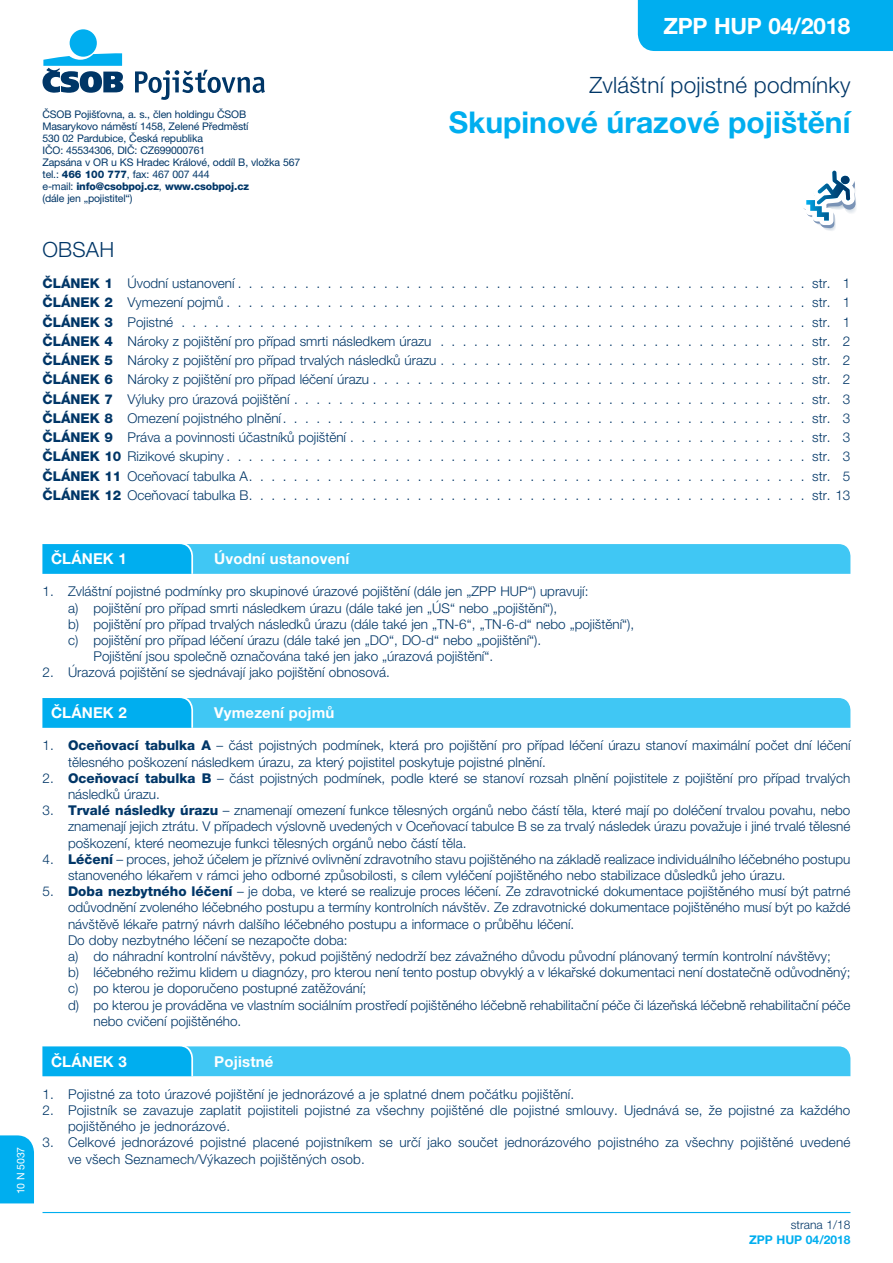
<style>
.page{position:relative;width:893px;height:1263px;background:#fff}
.page>*{position:absolute;margin:0;border:0;box-sizing:border-box;transform-origin:0 0}
.t1{font:700 30px "Helvetica Neue LT Pro";color:#00aeef}
.t2{font:300 22.5px "Helvetica Neue LT Pro";letter-spacing:.01em;color:#003667}
.t3{font:700 22.5px "Helvetica Neue LT Pro";letter-spacing:-.01em;color:#fff}
.t4{font:300 21px "Helvetica Neue LT Pro";letter-spacing:.01em;color:#003667}
.t5{font:700 15px "Helvetica Neue LT Pro";letter-spacing:.01em;color:#fff}
.t6{font:300 13.5px/19.2px "Helvetica Neue LT Pro";color:#003667}
.t7{font:700 12px "Helvetica Neue LT Pro";color:#00aeef}
.t8{font:300 12px "Helvetica Neue LT Pro";color:#003667}
.t9{font:10.5px/12px "Helvetica Neue LT Pro";letter-spacing:-.015em;color:#003667}
.t10{font:10.5px "Helvetica Neue LT Pro";letter-spacing:-.01em;color:#fff}
.s1{font-weight:800}
</style>
<div class="page">
<div style="left:638px;top:0;width:255px;height:51px;background:#00aeef"></div>
<div style="left:70px;top:29px;width:27px;height:28px;background:#00aeef;border-radius:50%"></div>
<svg style="left:43px;top:53px;width:80px;height:40px"></svg>
<svg style="left:135px;top:70px;width:130px;height:30px"></svg>
<hr style="left:43px;top:1212px;width:807px;height:1px;background:#00aeef">
<svg style="left:43px;top:544px;width:807px;height:30px;background:#35c2f3"></svg>
<svg style="left:43px;top:698px;width:807px;height:30px;background:#35c2f3"></svg>
<svg style="left:43px;top:1046px;width:807px;height:30px;background:#37c3f3"></svg>
<svg style="left:803px;top:170px;width:53px;height:61px"></svg>
<div style="left:0;top:1135px;width:34px;height:68px;background:#00aeef"></div>
<p class="t9" style="left:43px;top:108px;width:259px">ČSOB Pojišťovna, a. s., člen holdingu ČSOB Masarykovo náměstí 1458, Zelené Předměstí<br>530 02 Pardubice, Česká republika<br>IČO: 45534306, DIČ: CZ699000761<br>Zapsána v OR u KS Hradec Králové, oddíl B, vložka 567 tel.: <span class="s1">466 100 777</span>, fax: 467 007 444<br>e-mail: <span class="s1">info@csobpoj.cz</span>, <span class="s1">www.csobpoj.cz<br></span>(dále jen „pojistitel“)</p>
<h2 class="t3" style="left:663px;top:11px;width:188px">ZPP HUP 04/2018</h2>
<h2 class="t2" style="left:589px;top:71px;width:263px">Zvláštní pojistné podmínky</h2>
<h1 class="t1" style="left:449px;top:104px;width:403px">Skupinové úrazové pojištění</h1>
<h3 class="t4" style="left:43px;top:237px;width:73px">OBSAH</h3>
<p class="t6" style="left:43px;top:273px;width:809px;text-align:justify"><span class="s1">ČLÁNEK 1</span> Úvodní ustanovení . . . . . . . . . . . . . . . . . . . . . . . . . . . . . . . . . . . . . . . . . . . . . . . . . . . str. 1<br><span class="s1">ČLÁNEK 2</span> Vymezení pojmů . . . . . . . . . . . . . . . . . . . . . . . . . . . . . . . . . . . . . . . . . . . . . . . . . . . . str. 1<br><span class="s1">ČLÁNEK 3</span> Pojistné . . . . . . . . . . . . . . . . . . . . . . . . . . . . . . . . . . . . . . . . . . . . . . . . . . . . . . . . str. 1<br><span class="s1">ČLÁNEK 4</span> Nároky z pojištění pro případ smrti následkem úrazu . . . . . . . . . . . . . . . . . . . . . . . . . . . . . . . . . str. 2<br><span class="s1">ČLÁNEK 5</span> Nároky z pojištění pro případ trvalých následků úrazu . . . . . . . . . . . . . . . . . . . . . . . . . . . . . . . . . str. 2<br><span class="s1">ČLÁNEK 6</span> Nároky z pojištění pro případ léčení úrazu . . . . . . . . . . . . . . . . . . . . . . . . . . . . . . . . . . . . . . . str. 2<br><span class="s1">ČLÁNEK 7</span> Výluky pro úrazová pojištění . . . . . . . . . . . . . . . . . . . . . . . . . . . . . . . . . . . . . . . . . . . . . . str. 3<br><span class="s1">ČLÁNEK 8</span> Omezení pojistného plnění. . . . . . . . . . . . . . . . . . . . . . . . . . . . . . . . . . . . . . . . . . . . . . . str. 3<br><span class="s1">ČLÁNEK 9</span> Práva a povinnosti účastníků pojištění . . . . . . . . . . . . . . . . . . . . . . . . . . . . . . . . . . . . . . . . . str. 3<br><span class="s1">ČLÁNEK 10</span> Rizikové skupiny . . . . . . . . . . . . . . . . . . . . . . . . . . . . . . . . . . . . . . . . . . . . . . . . . . . . str. 3<br><span class="s1">ČLÁNEK 11</span> Oceňovací tabulka A. . . . . . . . . . . . . . . . . . . . . . . . . . . . . . . . . . . . . . . . . . . . . . . . . . str. 5<br><span class="s1">ČLÁNEK 12</span> Oceňovací tabulka B. . . . . . . . . . . . . . . . . . . . . . . . . . . . . . . . . . . . . . . . . . . . . . . . . . str. 13</p>
<p class="t10" style="left:14px;top:1194px;width:49px;rotate:-90deg">10 N 5037</p>
<p class="t5" style="left:51px;top:549px;width:77px">ČLÁNEK 1</p>
<p class="t5" style="left:214px;top:549px;width:137px">Úvodní ustanovení</p>
<p class="t6" style="left:43px;top:582px;width:547px">1. Zvláštní pojistné podmínky pro skupinové úrazové pojištění (dále jen „ZPP HUP“) upravují:</p>
<p class="t6" style="left:68px;top:598px;width:491px">a) pojištění pro případ smrti následkem úrazu (dále také jen „ÚS“ nebo „pojištění“),</p>
<p class="t6" style="left:68px;top:614px;width:568px">b) pojištění pro případ trvalých následků úrazu (dále také jen „TN-6“, „TN-6-d“ nebo „pojištění“),</p>
<p class="t6" style="left:68px;top:630px;width:475px">c) pojištění pro případ léčení úrazu (dále také jen „DO“, DO-d“ nebo „pojištění“).</p>
<p class="t6" style="left:94px;top:646px;width:401px">Pojištění jsou společně označována také jen jako „úrazová pojištění“.</p>
<p class="t6" style="left:43px;top:663px;width:349px">2. Úrazová pojištění se sjednávají jako pojištění obnosová.</p>
<p class="t5" style="left:51px;top:703px;width:77px">ČLÁNEK 2</p>
<p class="t5" style="left:214px;top:703px;width:122px">Vymezení pojmů</p>
<p class="t6" style="left:68px;top:737px;width:784px;line-height:16.2px;text-indent:-26px">1. <span class="s1">Oceňovací tabulka A</span> – část pojistných podmínek, která pro pojištění pro případ léčení úrazu stanoví maximální počet dní léčení tělesného poškození následkem úrazu, za který pojistitel poskytuje pojistné plnění.</p>
<p class="t6" style="left:68px;top:770px;width:784px;line-height:16.2px;text-indent:-26px">2. <span class="s1">Oceňovací tabulka B</span> – část pojistných podmínek, podle které se stanoví rozsah plnění pojistitele z pojištění pro případ trvalých následků úrazu.</p>
<p class="t6" style="left:68px;top:802px;width:784px;line-height:16.2px;text-align:justify;text-indent:-26px">3. <span class="s1">Trvalé následky úrazu</span> – znamenají omezení funkce tělesných orgánů nebo částí těla, které mají po doléčení trvalou povahu, nebo znamenají jejich ztrátu. V případech výslovně uvedených v Oceňovací tabulce B se za trvalý následek úrazu považuje i jiné trvalé tělesné poškození, které neomezuje funkci tělesných orgánů nebo částí těla.</p>
<p class="t6" style="left:68px;top:851px;width:784px;line-height:16.2px;text-indent:-26px">4. <span class="s1">Léčení</span> – proces, jehož účelem je příznivé ovlivnění zdravotního stavu pojištěného na základě realizace individuálního léčebného postupu stanoveného lékařem v rámci jeho odborné způsobilosti, s cílem vyléčení pojištěného nebo stabilizace důsledků jeho úrazu.</p>
<p class="t6" style="left:43px;top:881px;width:809px">5. <span class="s1">Doba nezbytného léčení</span> – je doba, ve které se realizuje proces léčení. Ze zdravotnické dokumentace pojištěného musí být patrné</p>
<p class="t6" style="left:68px;top:898px;width:784px">odůvodnění zvoleného léčebného postupu a termíny kontrolních návštěv. Ze zdravotnické dokumentace pojištěného musí být po každé</p>
<p class="t6" style="left:68px;top:914px;width:508px">návštěvě lékaře patrný návrh dalšího léčebného postupu a informace o průběhu léčení.</p>
<p class="t6" style="left:68px;top:930px;width:281px">Do doby nezbytného léčení se nezapočte doba:</p>
<p class="t6" style="left:68px;top:946px;width:764px">a) do náhradní kontrolní návštěvy, pokud pojištěný nedodrží bez závažného důvodu původní plánovaný termín kontrolní návštěvy;</p>
<p class="t6" style="left:68px;top:962px;width:784px">b) léčebného režimu klidem u diagnózy, pro kterou není tento postup obvyklý a v lékařské dokumentaci není dostatečně odůvodněný;</p>
<p class="t6" style="left:68px;top:979px;width:300px">c) po kterou je doporučeno postupné zatěžování;</p>
<p class="t6" style="left:68px;top:995px;width:784px">d) po kterou je prováděna ve vlastním sociálním prostředí pojištěného léčebně rehabilitační péče či lázeňská léčebně rehabilitační péče</p>
<p class="t6" style="left:94px;top:1011px;width:149px">nebo cvičení pojištěného.</p>
<p class="t5" style="left:51px;top:1052px;width:77px">ČLÁNEK 3</p>
<p class="t5" style="left:214px;top:1052px;width:61px">Pojistné</p>
<p class="t6" style="left:43px;top:1084px;width:533px">1. Pojistné za toto úrazové pojištění je jednorázové a je splatné dnem počátku pojištění.</p>
<p class="t6" style="left:68px;top:1102px;width:784px;line-height:16.2px;text-indent:-26px">2. Pojistník se zavazuje zaplatit pojistiteli pojistné za všechny pojištěné dle pojistné smlouvy. Ujednává se, že pojistné za každého pojištěného je jednorázové.</p>
<p class="t6" style="left:68px;top:1134px;width:784px;line-height:16.2px;text-indent:-26px">3. Celkové jednorázové pojistné placené pojistníkem se určí jako součet jednorázového pojistného za všechny pojištěné uvedené ve všech Seznamech/Výkazech pojištěných osob.</p>
<p class="t8" style="left:791px;top:1218px;width:61px">strana 1/18</p>
<p class="t7" style="left:749px;top:1232px;width:103px">ZPP HUP 04/2018</p>
</div>
